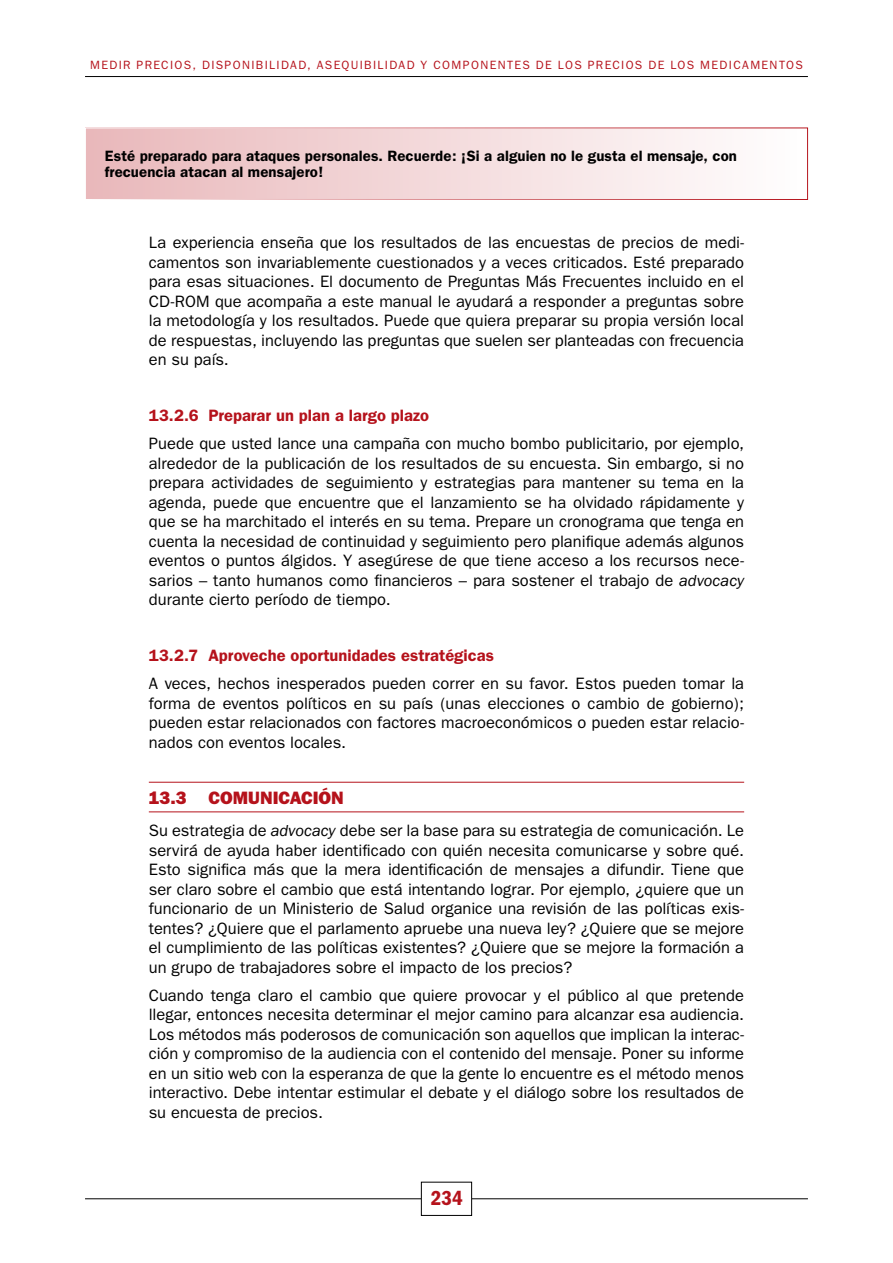
<style>
.page{position:relative;width:893px;height:1263px;background:#fff}
.page>*{position:absolute;margin:0;border:0;box-sizing:border-box;transform-origin:0 0}
.t1{font:600 condensed 21px "Franklin Gothic";color:#b5121b}
.t2{font:800 18px "Franklin Gothic";letter-spacing:-.005em;color:#b5121b}
.t3{font:16.5px/19.5px "Franklin Gothic";color:#000;text-align:justify}
.t4{font:600 16.5px "Franklin Gothic";color:#b5121b}
.t5{font:600 15px/16.5px "Franklin Gothic";letter-spacing:.005em;color:#000}
.t6{font:12px "Franklin Gothic";letter-spacing:.115em;color:#b5121b}
.s1{font-style:italic}
</style>
<div class="page">
<hr style="left:85px;top:1198px;width:723px;height:1px;background:#000">
<div style="left:421px;top:1182px;width:51px;height:33px;background:#fff"></div>
<div style="left:421px;top:1182px;width:51px;height:34px;border:1px solid #000"></div>
<hr style="left:85px;top:76px;width:723px;height:1px;background:#000">
<div style="left:85px;top:128px;width:722px;height:71px;background:linear-gradient(to right,#e9b8ba,#fffefe)"></div>
<div style="left:85px;top:128px;width:723px;height:72px;border:1px solid #fff"></div>
<hr style="left:149px;top:782px;width:595px;height:1px;background:#b5121b">
<hr style="left:149px;top:811px;width:595px;height:1px;background:#b5121b">
<p class="t6" style="left:90px;top:58px;width:19px">Medi</p>
<p class="t6" style="left:123px;top:58px;width:39px">r precios</p>
<p class="t6" style="left:192px;top:58px;width:18px">, dis</p>
<p class="t6" style="left:225px;top:58px;width:48px">poni bilidad</p>
<p class="t6" style="left:307px;top:58px;width:19px">, ase</p>
<p class="t6" style="left:342px;top:58px;width:40px">quibilidad</p>
<p class="t6" style="left:421px;top:58px;width:23px">y com</p>
<p class="t6" style="left:463px;top:58px;width:104px">ponentes de los</p>
<p class="t6" style="left:588px;top:58px;width:26px">precios</p>
<p class="t6" style="left:648px;top:58px;width:31px">de los</p>
<p class="t6" style="left:700px;top:58px;width:10px">medicame</p>
<p class="t6" style="left:770px;top:58px;width:26px">ntos</p>
<p class="t5" style="left:105px;top:147px;width:634px">Esté preparado para ataques personales. Recuerde: ¡Si a alguien no le gusta el mensaje, con frecuencia atacan al mensajero!</p>
<p class="t3" style="left:149px;top:233px;width:597px">La experiencia enseña que los resultados de las encuestas de precios de medi&shy;camentos son invariablemente cuestionados y a veces criticados. Esté preparado para esas situaciones. El documento de Preguntas Más Frecuentes incluido en el CD-ROM que acompaña a este manual le ayudará a responder a preguntas sobre la metodología y los resultados. Puede que quiera preparar su propia versión local de respuestas, incluyendo las preguntas que suelen ser planteadas con frecuencia en su país.</p>
<p class="t4" style="left:149px;top:406px;width:282px">13.2.6 Preparar un plan a largo plazo</p>
<p class="t3" style="left:149px;top:434px;width:597px">Puede que usted lance una campaña con mucho bombo publicitario, por ejemplo, alrededor de la publicación de los resultados de su encuesta. Sin embargo, si no prepara actividades de seguimiento y estrategias para mantener su tema en la agenda, puede que encuentre que el lanzamiento se ha olvidado rápidamente y que se ha marchitado el interés en su tema. Prepare un cronograma que tenga en cuenta la necesidad de continuidad y seguimiento pero planifique además algunos eventos o puntos álgidos. Y asegúrese de que tiene acceso a los recursos nece&shy;sarios – tanto humanos como financieros – para sostener el trabajo de <span class="s1">advocacy </span>durante cierto período de tiempo.</p>
<p class="t4" style="left:149px;top:646px;width:347px">13.2.7 Aproveche oportunidades estratégicas</p>
<p class="t3" style="left:149px;top:674px;width:597px">A veces, hechos inesperados pueden correr en su favor. Estos pueden tomar la forma de eventos políticos en su país (unas elecciones o cambio de gobierno); pueden estar relacionados con factores macroeconómicos o pueden estar relacio&shy;nados con eventos locales.</p>
<p class="t2" style="left:149px;top:787px;width:54px">13.3 CO</p>
<p class="t2" style="left:233px;top:787px;width:113px">MUNICACIÓN</p>
<p class="t3" style="left:149px;top:821px;width:597px">Su estrategia de <span class="s1">advocacy</span> debe ser la base para su estrategia de comunicación. Le servirá de ayuda haber identificado con quién necesita comunicarse y sobre qué.<br>Esto significa más que la mera identificación de mensajes a difundir. Tiene que ser claro sobre el cambio que está intentando lograr. Por ejemplo, ¿quiere que un funcionario de un Ministerio de Salud organice una revisión de las políticas exis&shy;tentes? ¿Quiere que el parlamento apruebe una nueva ley? ¿Quiere que se mejore el cumplimiento de las políticas existentes? ¿Quiere que se mejore la formación a un grupo de trabajadores sobre el impacto de los precios?</p>
<p class="t3" style="left:149px;top:985px;width:597px">Cuando tenga claro el cambio que quiere provocar y el público al que pretende llegar, entonces necesita determinar el mejor camino para alcanzar esa audiencia.<br>Los métodos más poderosos de comunicación son aquellos que implican la interac&shy;ción y compromiso de la audiencia con el contenido del mensaje. Poner su informe en un sitio web con la esperanza de que la gente lo encuentre es el método menos interactivo. Debe intentar estimular el debate y el diálogo sobre los resultados de su encuesta de precios.</p>
<p class="t1" style="left:431px;top:1186px;width:34px">234</p>
</div>
